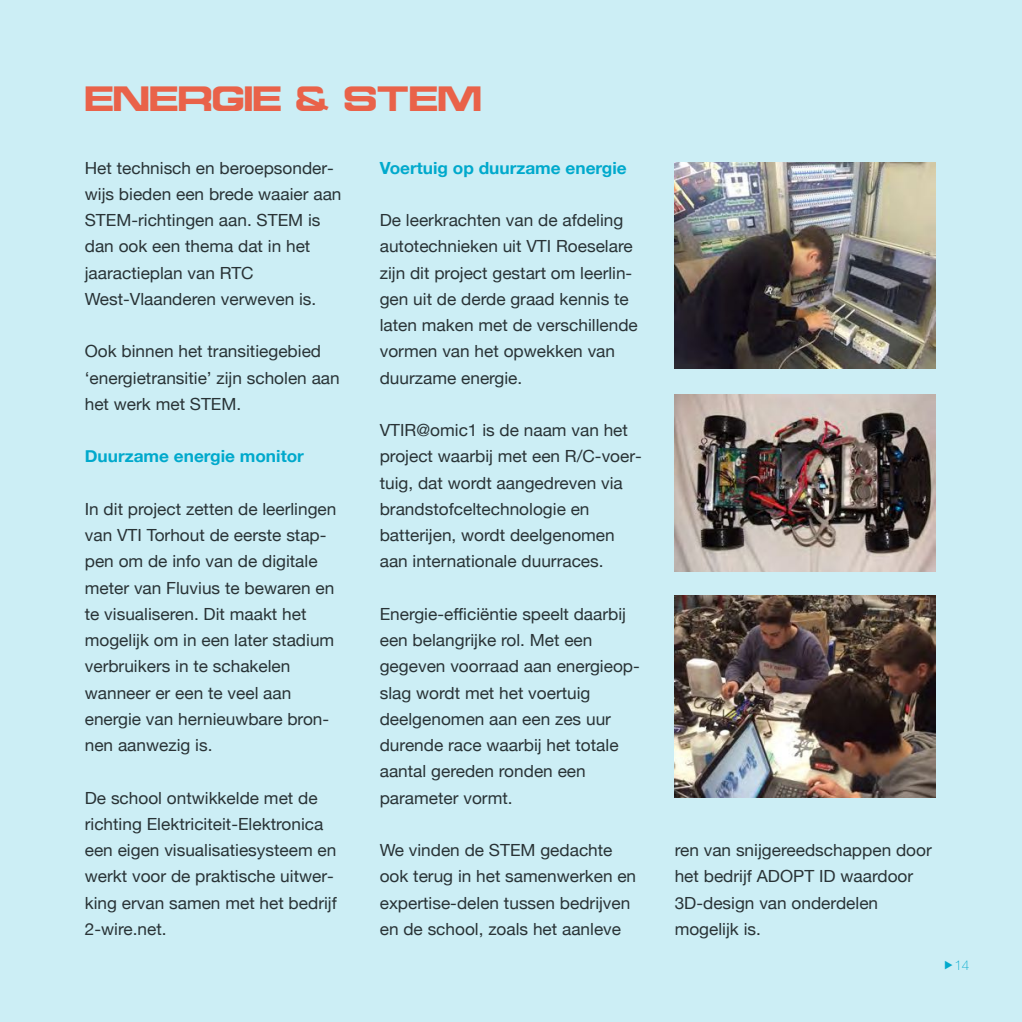
<style>
.page{position:relative;width:1022px;height:1022px;background:#cceef5}
.page>*{position:absolute;margin:0;border:0;box-sizing:border-box;transform-origin:0 0}
.t1{font:34.12px "Grammara";letter-spacing:-.035em;color:#e96249}
.t2{font:16.8px/26.2px "Helvetica Neue";color:#293336}
.t3{font:700 16.8px "Helvetica Neue";color:#00a9cc}
.t4{font:100 13.65px "Helvetica Neue";color:#00a9cc}
</style>
<div class="page">
<img style="left:675px;top:595px;width:260px;height:202px">
<img style="left:675px;top:162px;width:260px;height:207px">
<img style="left:675px;top:395px;width:260px;height:176px">
<h1 class="t1" style="left:86px;top:83px;width:400px">ENERGIE &amp; STEM</h1>
<p class="t2" style="left:85px;top:154px;width:258px">Het technisch en beroepsonder&shy;wijs bieden een brede waaier aan<br>STEM-richtingen aan. STEM is dan ook een thema dat in het jaaractieplan van RTC<br>West-Vlaanderen verweven is.</p>
<p class="t2" style="left:85px;top:338px;width:256px">Ook binnen het transitiegebied ‘energietransitie’ zijn scholen aan het werk met STEM.</p>
<p class="t3" style="left:85px;top:446px;width:221px">Duurzame energie monitor</p>
<p class="t2" style="left:85px;top:495px;width:253px">In dit project zetten de leerlingen van VTI Torhout de eerste stap&shy;pen om de info van de digitale meter van Fluvius te bewaren en te visualiseren. Dit maakt het mogelijk om in een later stadium verbruikers in te schakelen wanneer er een te veel aan energie van hernieuwbare bron&shy;nen aanwezig is.</p>
<p class="t2" style="left:85px;top:784px;width:254px">De school ontwikkelde met de richting Elektriciteit-Elektronica een eigen visualisatiesysteem en werkt voor de praktische uitwer&shy;king ervan samen met het bedrijf<br>2-wire.net.</p>
<p class="t3" style="left:380px;top:157px;width:248px">Voertuig op duurzame energie</p>
<p class="t2" style="left:380px;top:207px;width:260px">De leerkrachten van de afdeling autotechnieken uit VTI Roeselare zijn dit project gestart om leerlin&shy;gen uit de derde graad kennis te laten maken met de verschillende vormen van het opwekken van duurzame energie.</p>
<p class="t2" style="left:380px;top:417px;width:264px">VTIR@omic1 is de naam van het project waarbij met een R/C-voer&shy;tuig, dat wordt aangedreven via brandstofceltechnologie en batterijen, wordt deelgenomen aan internationale duurraces.</p>
<p class="t2" style="left:380px;top:600px;width:262px">Energie-efficiëntie speelt daarbij een belangrijke rol. Met een gegeven voorraad aan energieop&shy;slag wordt met het voertuig deelgenomen aan een zes uur durende race waarbij het totale aantal gereden ronden een parameter vormt.</p>
<p class="t2" style="left:380px;top:837px;width:258px">We vinden de STEM gedachte ook terug in het samenwerken en expertise-delen tussen bedrijven en de school, zoals het aanleve</p>
<p class="t2" style="left:675px;top:837px;width:259px">ren van snijgereedschappen door het bedrijf ADOPT ID waardoor<br>3D-design van onderdelen mogelijk is.</p>
<p class="t4" style="left:954px;top:956px;width:17px">14</p>
</div>
